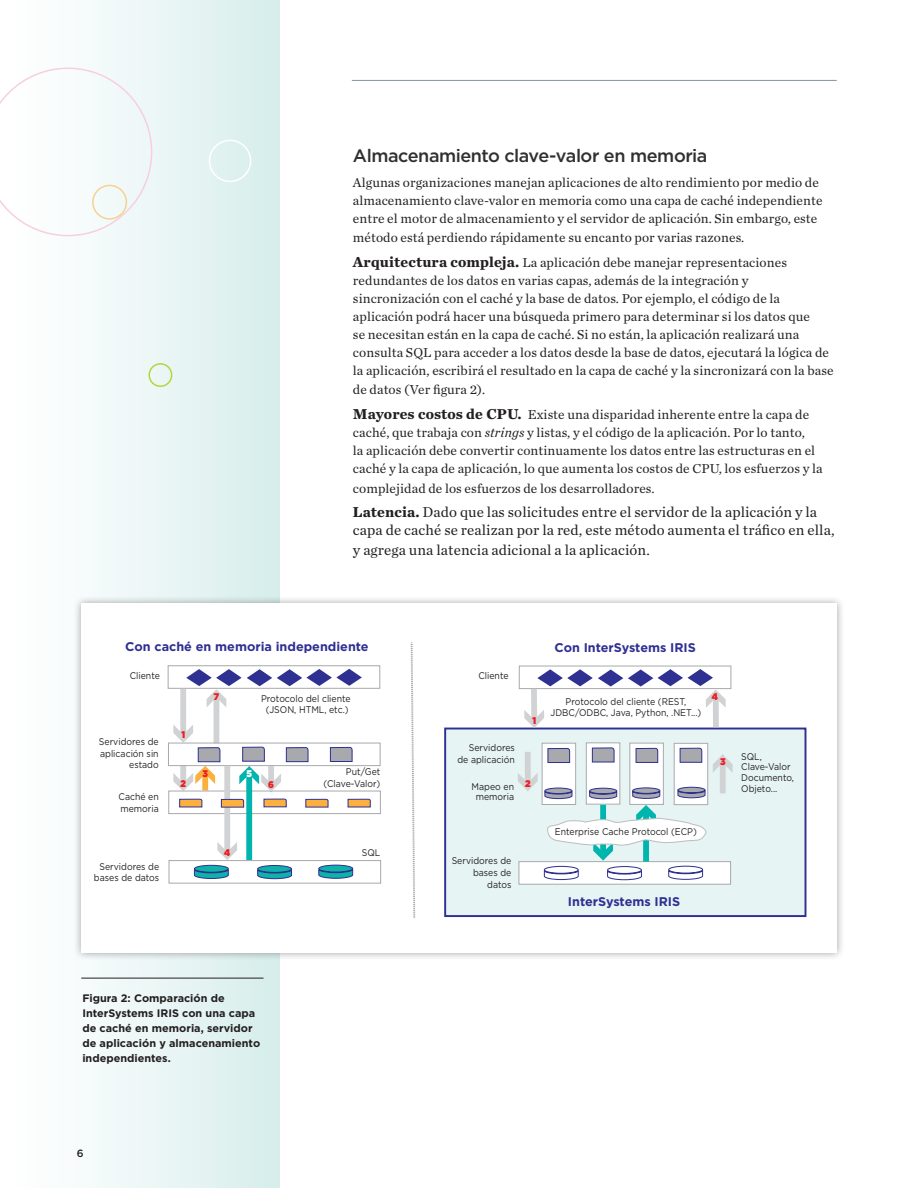
<style>
.page{position:relative;width:918px;height:1188px;background:#fff}
.page>*{position:absolute;margin:0;border:0;box-sizing:border-box;transform-origin:0 0}
.t1{font:500 18px "Gotham";letter-spacing:-.025em;color:#312f30}
.t2{font:15px/18px "Chronicle Text G1";letter-spacing:.005em;color:#231f20}
.t3{font:13.5px/18px "Chronicle Text G1";letter-spacing:.005em;color:#231f20}
.t4{font:700 12.6px "Gotham";color:#2e3092}
.t5{font:700 10.8px/15px "Gotham";color:#231f20}
.t6{font:500 10.5px "Gotham";color:#231f20}
.t7{font:9.75px/11.6px "Gotham";color:#231f20;text-align:center;scale:.9 1}
.t8{font:900 9.75px "Gotham";color:#ee1d23;scale:.9 1}
.t9{font:900 9.75px "Gotham";color:#fff;scale:.9 1}
.s1{font-family:"Chronicle Text G2";font-weight:700;font-size:15px}
.s2{font-style:italic}
.s3{font-family:"Chronicle Text G2";font-weight:700}
</style>
<div class="page">
<div style="left:0;top:0;width:280px;height:1188px;background:linear-gradient(to right,#fff,#d8eeec)"></div>
<svg style="left:0;top:68px;width:152px;height:168px"></svg>
<div style="left:209px;top:140px;width:42px;height:42px;border:2px solid #fff;border-radius:50%"></div>
<div style="left:149px;top:363px;width:23px;height:24px;border:2px solid #b6d43d;border-radius:50%"></div>
<div style="left:92px;top:185px;width:35px;height:35px;border:2px solid #fbb249;border-radius:50%"></div>
<hr style="left:352px;top:80px;width:485px;height:1px;background:#86939e">
<div style="left:73px;top:595px;width:772px;height:366px;background:#231f20;opacity:.4"></div>
<div style="left:81px;top:603px;width:756px;height:349px;background:#fff"></div>
<div style="left:445px;top:729px;width:360px;height:187px;background:#e6f4f4"></div>
<div style="left:444px;top:728px;width:362px;height:189px;border:2px solid #2e3092"></div>
<div style="left:630px;top:743px;width:33px;height:61px;background:#fff"></div>
<div style="left:629px;top:743px;width:35px;height:62px;border:1px solid #a8a9ad"></div>
<div style="left:674px;top:743px;width:34px;height:62px;background:#fff"></div>
<div style="left:674px;top:743px;width:34px;height:62px;border:1px solid #a8a9ad"></div>
<div style="left:542px;top:743px;width:34px;height:61px;background:#fff"></div>
<div style="left:542px;top:743px;width:34px;height:62px;border:1px solid #a8a9ad"></div>
<div style="left:519px;top:666px;width:212px;height:23px;border:1px solid #a8a9ad"></div>
<svg style="left:524px;top:669px;width:202px;height:59px"></svg>
<div style="left:168px;top:665px;width:212px;height:24px;border:1px solid #a8a9ad"></div>
<div style="left:180px;top:689px;width:6px;height:47px;background:#d1d2d4"></div>
<div style="left:214px;top:696px;width:5px;height:47px;background:#d1d2d4"></div>
<svg style="left:186px;top:669px;width:176px;height:38px"></svg>
<svg style="left:410px;top:643px;width:6px;height:276px"></svg>
<div style="left:168px;top:743px;width:213px;height:23px;border:1px solid #a8a9ad"></div>
<div style="left:586px;top:743px;width:34px;height:61px;background:#fff"></div>
<div style="left:586px;top:742px;width:34px;height:63px;border:1px solid #a8a9ad"></div>
<svg style="left:329px;top:746px;width:24px;height:16px"></svg>
<svg style="left:173px;top:725px;width:48px;height:66px"></svg>
<div style="left:168px;top:791px;width:213px;height:23px;border:1px solid #a8a9ad"></div>
<svg style="left:263px;top:798px;width:24px;height:10px"></svg>
<svg style="left:305px;top:799px;width:24px;height:9px"></svg>
<svg style="left:347px;top:798px;width:24px;height:10px"></svg>
<svg style="left:179px;top:798px;width:24px;height:10px"></svg>
<div style="left:169px;top:860px;width:212px;height:24px;border:1px solid #a8a9ad"></div>
<svg style="left:257px;top:865px;width:35px;height:15px"></svg>
<svg style="left:318px;top:864px;width:36px;height:15px"></svg>
<svg style="left:589px;top:788px;width:29px;height:11px"></svg>
<svg style="left:632px;top:787px;width:29px;height:12px"></svg>
<svg style="left:544px;top:787px;width:29px;height:12px"></svg>
<svg style="left:591px;top:747px;width:24px;height:16px"></svg>
<svg style="left:635px;top:747px;width:24px;height:16px"></svg>
<svg style="left:679px;top:747px;width:24px;height:16px"></svg>
<svg style="left:547px;top:747px;width:24px;height:16px"></svg>
<svg style="left:677px;top:787px;width:29px;height:11px"></svg>
<div style="left:518px;top:861px;width:213px;height:24px;background:#fff;border:1px solid #a8a9ad"></div>
<svg style="left:543px;top:805px;width:165px;height:76px"></svg>
<div style="left:525px;top:752px;width:6px;height:32px;background:#d1d2d4"></div>
<svg style="left:518px;top:773px;width:20px;height:18px"></svg>
<div style="left:720px;top:761px;width:6px;height:32px;background:#d1d2d4"></div>
<svg style="left:713px;top:754px;width:20px;height:19px"></svg>
<div style="left:224px;top:766px;width:6px;height:87px;background:#d1d2d4"></div>
<svg style="left:193px;top:842px;width:44px;height:37px"></svg>
<div style="left:246px;top:773px;width:6px;height:87px;background:#00b5ae"></div>
<svg style="left:239px;top:746px;width:70px;height:46px"></svg>
<svg style="left:221px;top:799px;width:23px;height:9px"></svg>
<hr style="left:81px;top:978px;width:183px;height:1px;background:#231f20">
<p class="t1" style="left:353px;top:144px;width:356px">Almacenamiento clave-valor en memoria</p>
<p class="t3" style="left:353px;top:172px;width:471px">Algunas organizaciones manejan aplicaciones de alto rendimiento por medio de almacenamiento clave-valor en memoria como una capa de caché independiente entre el motor de almacenamiento y el servidor de aplicación. Sin embargo, este</p>
<p class="t3" style="left:353px;top:228px;width:393px">método está perdiendo rápidamente su encanto por varias razones.</p>
<p class="t3" style="left:353px;top:253px;width:482px"><span class="s1">Arquitectura compleja.</span> La aplicación debe manejar representaciones redundantes de los datos en varias capas, además de la integración y sincronización con el caché y la base de datos. Por ejemplo, el código de la aplicación podrá hacer una búsqueda primero para determinar si los datos que<br>se necesitan están en la capa de caché. Si no están, la aplicación realizará una consulta SQL para acceder a los datos desde la base de datos, ejecutará la lógica de la aplicación, escribirá el resultado en la capa de caché y la sincronizará con la base</p>
<p class="t3" style="left:353px;top:380px;width:134px">de datos (Ver figura 2).</p>
<p class="t3" style="left:353px;top:405px;width:471px"><span class="s1">Mayores costos de CPU.</span> Existe una disparidad inherente entre la capa de caché, que trabaja con <span class="s2">strings</span> y listas, y el código de la aplicación. Por lo tanto,<br>la aplicación debe convertir continuamente los datos entre las estructuras en el caché y la capa de aplicación, lo que aumenta los costos de CPU, los esfuerzos y la</p>
<p class="t3" style="left:353px;top:478px;width:303px">complejidad de los esfuerzos de los desarrolladores.</p>
<p class="t2" style="left:353px;top:503px;width:483px"><span class="s3">Latencia.</span> Dado que las solicitudes entre el servidor de la aplicación y la capa de caché se realizan por la red, este método aumenta el tráfico en ella,</p>
<p class="t2" style="left:353px;top:540px;width:298px">y agrega una latencia adicional a la aplicación.</p>
<p class="t4" style="left:125px;top:639px;width:245px">Con caché en memoria independiente</p>
<p class="t7" style="left:130px;top:669px;width:35px">Cliente</p>
<p class="t7" style="left:99px;top:736px;width:68px;text-align:right">Servidores de aplicación sin estado</p>
<p class="t7" style="left:119px;top:791px;width:46px;text-align:left">Caché en memoria</p>
<p class="t7" style="left:94px;top:860px;width:74px">Servidores de bases de datos</p>
<p class="t8" style="left:181px;top:729px;width:6px">1</p>
<p class="t8" style="left:181px;top:778px;width:8px">2</p>
<p class="t8" style="left:214px;top:691px;width:7px">7</p>
<p class="t8" style="left:203px;top:767px;width:8px">3</p>
<p class="t7" style="left:261px;top:692px;width:101px">Protocolo del cliente (JSON, HTML, etc.)</p>
<p class="t9" style="left:247px;top:768px;width:8px">5</p>
<p class="t8" style="left:268px;top:779px;width:8px">6</p>
<p class="t7" style="left:324px;top:766px;width:65px;text-align:right">Put/Get (Clave-Valor)</p>
<p class="t8" style="left:224px;top:847px;width:8px">4</p>
<p class="t7" style="left:362px;top:847px;width:22px">SQL</p>
<p class="t5" style="left:82px;top:991px;width:179px">Figura 2: Comparación de<br>InterSystems IRIS con una capa de caché en memoria, servidor de aplicación y almacenamiento independientes.</p>
<p class="t6" style="left:77px;top:1147px;width:8px">6</p>
<p class="t7" style="left:478px;top:669px;width:35px">Cliente</p>
<p class="t7" style="left:457px;top:742px;width:65px;text-align:right">Servidores de aplicación</p>
<p class="t7" style="left:472px;top:781px;width:49px;line-height:10.6px">Mapeo en memoria</p>
<p class="t8" style="left:533px;top:715px;width:6px">1</p>
<p class="t8" style="left:525px;top:778px;width:8px">2</p>
<p class="t7" style="left:452px;top:855px;width:68px;text-align:right">Servidores de bases de datos</p>
<p class="t4" style="left:554px;top:639px;width:143px">Con InterSystems IRIS</p>
<p class="t7" style="left:551px;top:695px;width:169px">Protocolo del cliente (REST,<br>JDBC/ODBC, Java, Python, .NET...)</p>
<p class="t8" style="left:712px;top:691px;width:8px">4</p>
<p class="t8" style="left:720px;top:756px;width:8px">3</p>
<p class="t7" style="left:555px;top:826px;width:159px">Enterprise Cache Protocol (ECP)</p>
<p class="t4" style="left:568px;top:893px;width:114px">InterSystems IRIS</p>
<p class="t7" style="left:741px;top:751px;width:60px;line-height:10.6px;text-align:left">SQL,<br>Clave-Valor<br>Documento,<br>Objeto...</p>
</div>
